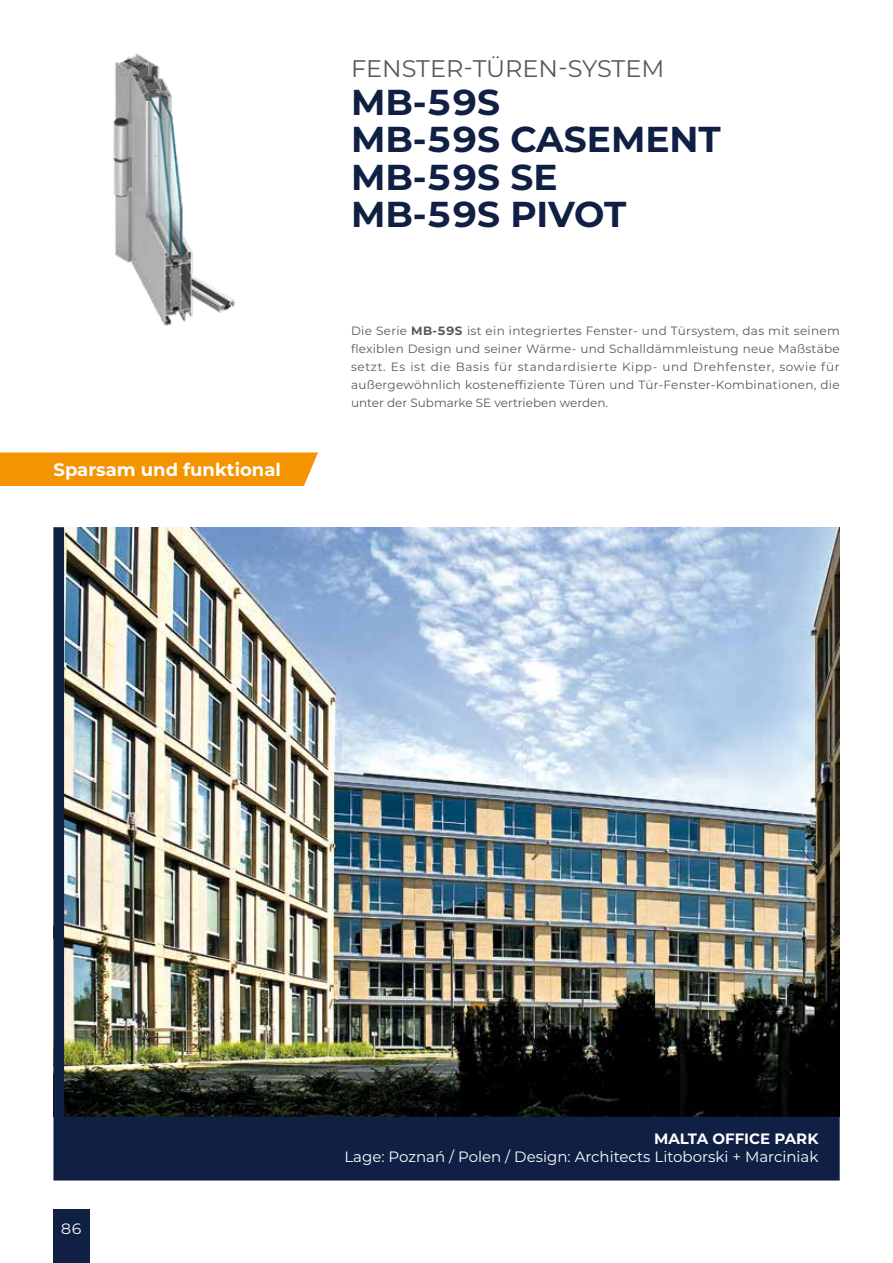
<style>
.page{position:relative;width:893px;height:1263px;background:#fff}
.page>*{position:absolute;margin:0;border:0;box-sizing:border-box;transform-origin:0 0}
.t1{font:700 36px/37.5px "Montserrat Alu";color:#101f44}
.t2{font:24px "Montserrat Alu";color:#58585a}
.t3{font:700 18px "Montserrat Alu";color:#fff}
.t4{font:15px "Montserrat Alu";color:#fff}
.t5{font:700 15px "Montserrat Alu";color:#fff}
.t6{font:12px/18px "Montserrat Alu";color:#58585a;text-align:justify}
.s1{font-weight:700}
</style>
<div class="page">
<div style="left:53px;top:1209px;width:37px;height:54px;background:#101f44"></div>
<div style="left:0;top:452px;width:318px;height:34px;background:#f39400"></div>
<img style="left:113px;top:53px;width:122px;height:273px">
<img style="left:53px;top:527px;width:787px;height:653px">
<h3 class="t3" style="left:54px;top:456px;width:229px">Sparsam und funktional</h3>
<h2 class="t2" style="left:351px;top:52px;width:315px">FENSTER-TÜREN-SYSTEM</h2>
<h1 class="t1" style="left:351px;top:82px;width:371px">MB-59S<br>MB-59S CASEMENT<br>MB-59S SE<br>MB-59S PIVOT</h1>
<p class="t6" style="left:351px;top:322px;width:490px">Die Serie <span class="s1">MB-59S</span> ist ein integriertes Fenster- und Türsystem, das mit seinem flexiblen Design und seiner Wärme- und Schalldämmleistung neue Maßstäbe setzt. Es ist die Basis für standardisierte Kipp- und Drehfenster, sowie für außergewöhnlich kosteneffiziente Türen und Tür-Fenster-Kombinationen, die unter der Submarke SE vertrieben werden.</p>
<p class="t4" style="left:61px;top:1218px;width:22px">86</p>
<p class="t5" style="left:654px;top:1128px;width:166px">MALTA OFFICE PARK</p>
<p class="t4" style="left:344px;top:1147px;width:475px">Lage: Poznań / Polen / Design: Architects Litoborski + Marciniak</p>
</div>
